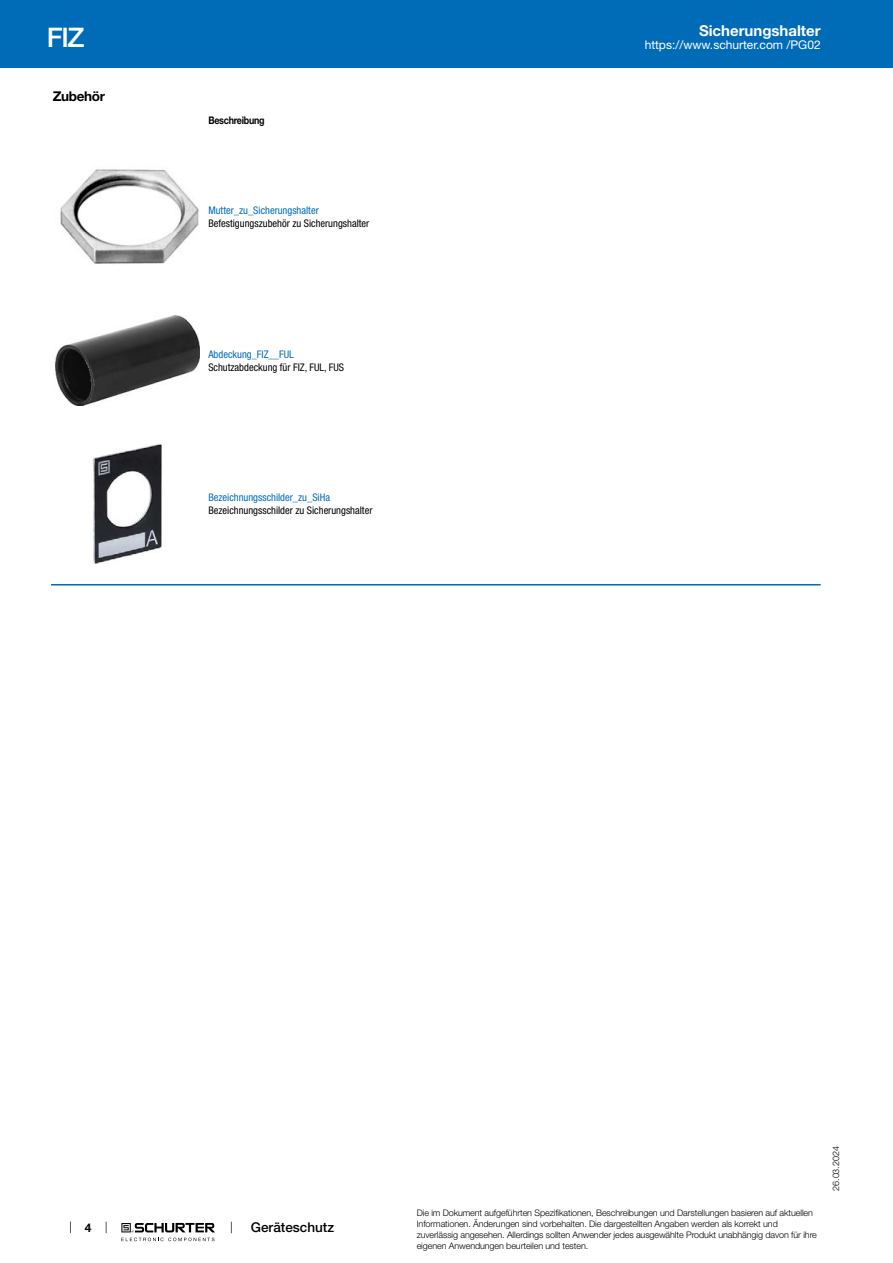
<style>
.page{position:relative;width:893px;height:1263px;background:#fff}
.page>*{position:absolute;margin:0;border:0;box-sizing:border-box;transform-origin:0 0}
.t1{font:500 27px "Helvetica Neue LT";color:#fff}
.t2{font:700 15px "Helvetica Neue LT";color:#fff}
.t3{font:500 13.5px "Helvetica Neue LT";color:#000}
.t4{font:700 13.5px "Helvetica Neue LT";letter-spacing:-.025em;color:#000}
.t5{font:12px "Helvetica Neue LT";color:#fff}
.t6{font:700 12px "Helvetica Neue LT";color:#000}
.t7{font:condensed 10.5px "Helvetica Neue LT";color:#000}
.t8{font:condensed 10.5px "Helvetica Neue LT";color:#006bb6}
.t9{font:700 10.5px "Helvetica Neue LT";letter-spacing:-.025em;color:#000;scale:.85 1}
.t10{font:300 9px/10.8px "Helvetica Neue LT";letter-spacing:-.01em;color:#000}
</style>
<div class="page">
<svg style="left:70px;top:1221px;width:1px;height:12px"></svg>
<svg style="left:121px;top:1223px;width:94px;height:18px"></svg>
<div style="left:0;top:0;width:893px;height:68px;background:#006bb6"></div>
<img style="left:60px;top:169px;width:140px;height:95px">
<img style="left:55px;top:315px;width:145px;height:90px">
<img style="left:92px;top:443px;width:70px;height:121px">
<hr style="left:51px;top:584px;width:770px;height:1px;background:#006bb6">
<h1 class="t1" style="left:47px;top:21px;width:39px">FIZ</h1>
<h3 class="t4" style="left:53px;top:88px;width:54px">Zubehör</h3>
<p class="t9" style="left:208px;top:114px;width:68px">Beschreibung</p>
<p class="t8" style="left:208px;top:205px;width:112px">Mutter_zu_Sicherungshalter</p>
<p class="t7" style="left:208px;top:217px;width:162px">Befestigungszubehör zu Sicherungshalter</p>
<p class="t8" style="left:208px;top:348px;width:87px">Abdeckung_FIZ__FUL</p>
<p class="t7" style="left:208px;top:361px;width:137px">Schutzabdeckung für FIZ, FUL, FUS</p>
<p class="t8" style="left:208px;top:491px;width:123px">Bezeichnungsschilder_zu_SiHa</p>
<p class="t7" style="left:208px;top:504px;width:166px">Bezeichnungsschilder zu Sicherungshalter</p>
<h2 class="t2" style="left:699px;top:21px;width:123px">Sicherungshalter</h2>
<h3 class="t5" style="left:645px;top:38px;width:178px">https://www.schurter.com /PG02</h3>
<h3 class="t6" style="left:85px;top:1220px;width:8px">4</h3>
<h3 class="t3" style="left:251px;top:1219px;width:85px">Geräteschutz</h3>
<p class="t10" style="left:417px;top:1207px;width:402px">Die im Dokument aufgeführten Spezifikationen, Beschreibungen und Darstellungen basieren auf aktuellen Informationen. Änderungen sind vorbehalten. Die dargestellten Angaben werden als korrekt und zuverlässig angesehen. Allerdings sollten Anwender jedes ausgewählte Produkt unabhängig davon für ihre eigenen Anwendungen beurteilen und testen.</p>
<p class="t10" style="left:830px;top:1191px;width:46px;rotate:-90deg">26.03.2024</p>
</div>
